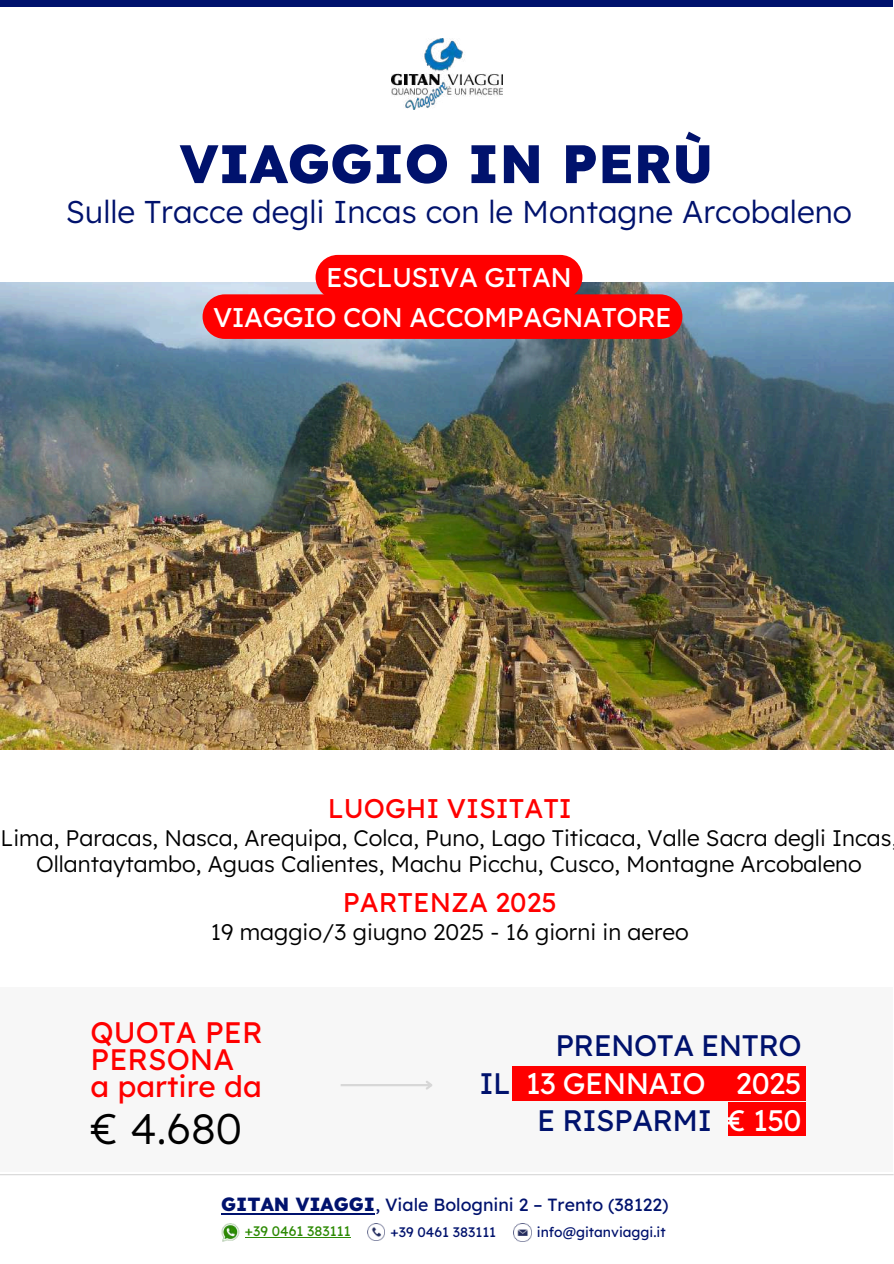
<style>
.page{position:relative;width:894px;height:1264px;background:#fff}
.page>*{position:absolute;margin:0;border:0;box-sizing:border-box;transform-origin:0 0}
.t1{font:800 54px "Lexend";color:#00126d}
.t2{font:300 42.75px "Lexend";color:#000}
.t3{font:300 31.5px "Lexend";color:#00126d}
.t4{font:29.55px/37.2px "Lexend";letter-spacing:-.02em;color:#00126d;text-align:right}
.t5{font:29.55px/27px "Lexend";color:#f00}
.t6{font:27px "Lexend";letter-spacing:-.02em;color:#fff}
.t7{font:27px "Lexend";color:#f00}
.t8{font:300 22.5px/25.8px "Lexend";color:#000;text-align:center}
.t9{font:17.7px "Lexend";color:#00126d}
.t10{font:13.8px "Lexend";color:#00126d}
.t11{font:13.8px "Lexend";color:#2c8a03}
.s1{color:#fff}
.s2{font-weight:800;font-size:19.05px}
</style>
<div class="page">
<div style="left:1px;top:986px;width:891px;height:185px;background:#f7f7f7"></div>
<hr style="left:0;top:1174px;width:893px;height:1px;background:#d7d7d7">
<div style="left:1px;top:0;width:891px;height:7px;background:#00126d"></div>
<div style="left:512px;top:1065px;width:293px;height:35px;background:#f00"></div>
<div style="left:727px;top:1102px;width:78px;height:34px;background:#f00"></div>
<hr style="left:340px;top:1083px;width:91px;height:3px;background:#d7d7d7">
<svg style="left:423px;top:1081px;width:9px;height:9px"></svg>
<img style="left:221px;top:1223px;width:18px;height:18px">
<hr style="left:245px;top:1236px;width:105px;height:1px;background:#2c8a03">
<img style="left:367px;top:1223px;width:17px;height:17px">
<img style="left:513px;top:1223px;width:18px;height:18px">
<hr style="left:221px;top:1213px;width:154px;height:1px;background:#00126d">
<img style="left:391px;top:38px;width:111px;height:71px">
<img style="left:0;top:282px;width:893px;height:468px">
<svg style="left:202px;top:255px;width:480px;height:84px;background:#f73536"></svg>
<h1 class="t1" style="left:180px;top:129px;width:535px">VIAGGIO IN PERÙ</h1>
<h3 class="t3" style="left:66px;top:191px;width:787px">Sulle Tracce degli Incas con le Montagne Arcobaleno</h3>
<p class="t6" style="left:326px;top:260px;width:247px">ESCLUSIVA GITAN</p>
<p class="t6" style="left:213px;top:300px;width:460px">VIAGGIO CON ACCOMPAGNATORE</p>
<p class="t7" style="left:328px;top:791px;width:245px">LUOGHI VISITATI</p>
<p class="t8" style="left:1px;top:824px;width:892px">Lima, Paracas, Nasca, Arequipa, Colca, Puno, Lago Titicaca, Valle Sacra degli Incas<br>Ollantaytambo, Aguas Calientes, Machu Picchu, Cusco, Montagne Arcobaleno</p>
<p class="t7" style="left:342px;top:885px;width:215px">PARTENZA 2025</p>
<p class="t8" style="left:211px;top:918px;width:479px">19 maggio/3 giugno 2025 - 16 giorni in aereo</p>
<h3 class="t5" style="left:91px;top:1018px;width:173px">QUOTA PER<br>PERSONA<br>a partire da</h3>
<h2 class="t2" style="left:91px;top:1100px;width:153px">€ 4.680</h2>
<h3 class="t4" style="left:479px;top:1026px;width:323px">PRENOTA ENTRO<br>IL <span class="s1">13 GENNAIO 2025<br></span>E RISPARMI <span class="s1">€ 150</span></h3>
<p class="t9" style="left:221px;top:1193px;width:449px"><span class="s2">GITAN VIAGGI</span>, Viale Bolognini 2 – Trento (38122)</p>
<p class="t11" style="left:245px;top:1222px;width:107px">+39 0461 383111</p>
<p class="t10" style="left:390px;top:1223px;width:107px">+39 0461 383111</p>
<p class="t10" style="left:536px;top:1223px;width:130px">info@gitanviaggi.it</p>
</div>
